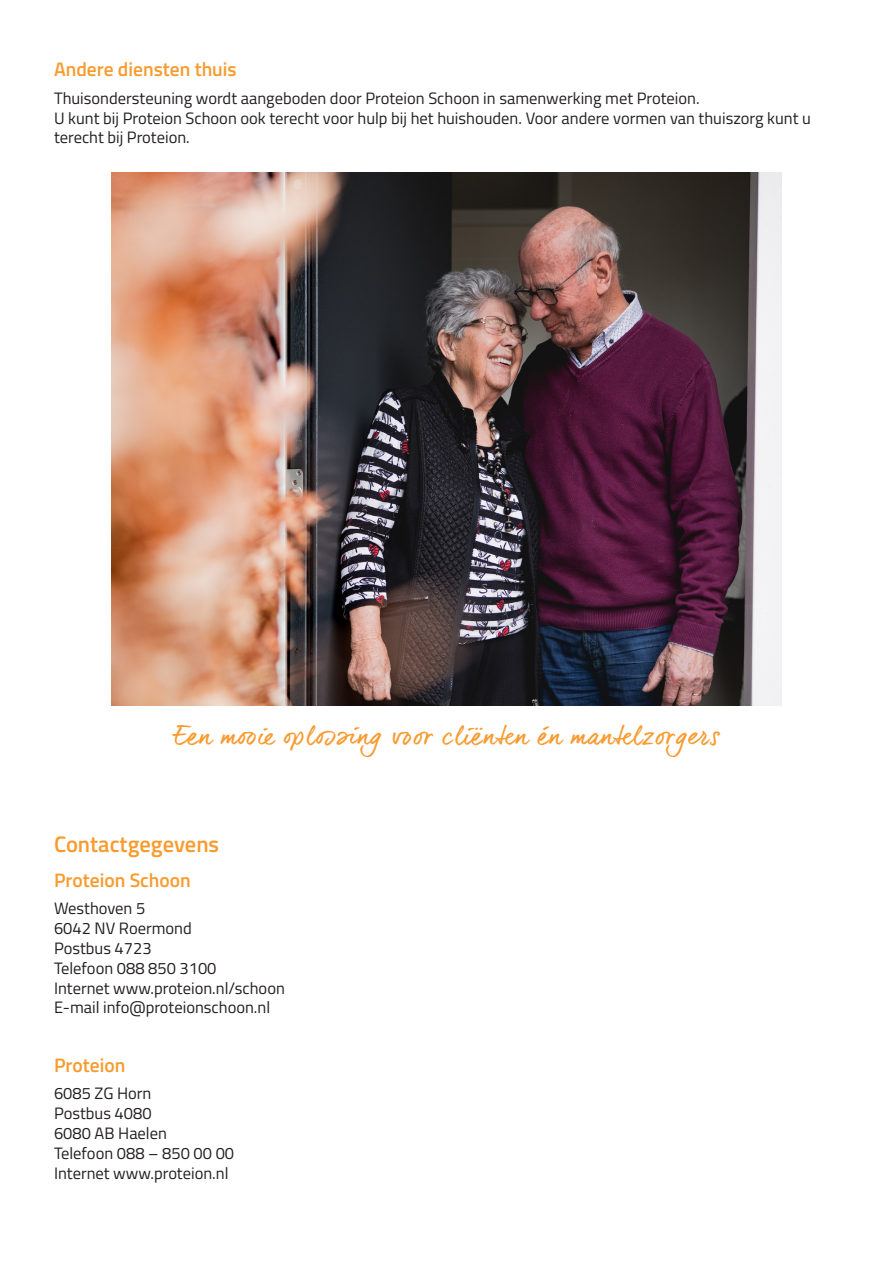
<style>
.page{position:relative;width:893px;height:1263px;background:#fff}
.page>*{position:absolute;margin:0;border:0;box-sizing:border-box;transform-origin:0 0}
.t1{font:25.5px "dear Joe 6";color:#f89b31}
.t2{font:600 22.5px "Titillium Web";color:#f89b2f}
.t3{font:600 19.5px "Titillium Web";color:#f89b2f}
.t4{font:600 19.5px "Titillium Web";color:#f89b2e}
.t5{font:600 19.5px "Titillium Web";color:#f89b2d}
.t6{font:16.5px/19.8px "Titillium Web";color:#231f20}
</style>
<div class="page">
<img style="left:112px;top:172px;width:669px;height:534px">
<p class="t3" style="left:54px;top:55px;width:184px">Andere diensten thuis</p>
<p class="t6" style="left:54px;top:87px;width:647px">Thuisondersteuning wordt aangeboden door Proteion Schoon in samenwerking met Proteion.</p>
<p class="t6" style="left:54px;top:107px;width:758px">U kunt bij Proteion Schoon ook terecht voor hulp bij het huishouden. Voor andere vormen van thuiszorg kunt u terecht bij Proteion.</p>
<p class="t1" style="left:173px;top:720px;width:548px">Een mooie oplossing voor cliënten én mantelzorgers</p>
<p class="t2" style="left:54px;top:827px;width:167px">Contactgegevens</p>
<p class="t4" style="left:54px;top:865px;width:138px">Proteion Schoon</p>
<p class="t6" style="left:54px;top:898px;width:93px">Westhoven 5</p>
<p class="t6" style="left:54px;top:918px;width:139px">6042 NV Roermond</p>
<p class="t6" style="left:54px;top:937px;width:99px">Postbus 4723</p>
<p class="t6" style="left:54px;top:957px;width:164px">Telefoon 088 850 3100</p>
<p class="t6" style="left:54px;top:977px;width:232px">Internet www.proteion.nl/schoon</p>
<p class="t6" style="left:54px;top:997px;width:218px">E-mail info@proteionschoon.nl</p>
<p class="t5" style="left:54px;top:1050px;width:73px">Proteion</p>
<p class="t6" style="left:54px;top:1083px;width:99px">6085 ZG Horn</p>
<p class="t6" style="left:54px;top:1103px;width:99px">Postbus 4080</p>
<p class="t6" style="left:54px;top:1122px;width:114px">6080 AB Haelen</p>
<p class="t6" style="left:54px;top:1142px;width:182px">Telefoon 088 – 850 00 00</p>
<p class="t6" style="left:54px;top:1162px;width:176px">Internet www.proteion.nl</p>
</div>
